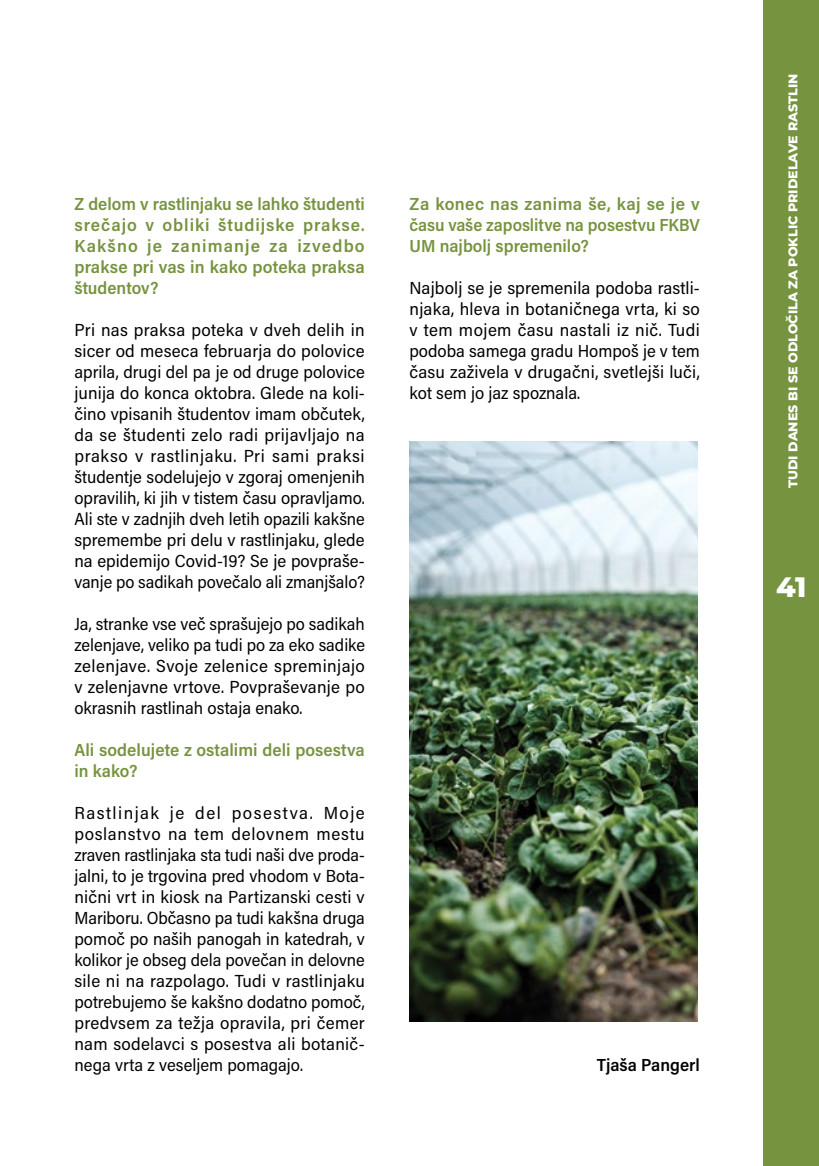
<style>
.page{position:relative;width:819px;height:1166px;background:#fff}
.page>*{position:absolute;margin:0;border:0;box-sizing:border-box;transform-origin:0 0}
.t1{font:800 28px "Montserrat";color:#fff}
.t2{font:17.5px/21px "Acumin Pro Semi Cond";color:#000;text-align:justify}
.t3{font:600 17.5px/21px "Acumin Pro Semi Cond";letter-spacing:.005em;color:#76933f;text-align:justify}
.t4{font:600 17.5px "Acumin Pro Semi Cond";color:#000}
.t5{font:800 12.6px "Montserrat";color:#fff}
</style>
<div class="page">
<div style="left:763px;top:0;width:56px;height:1166px;background:#76933f"></div>
<img style="left:409px;top:441px;width:288px;height:580px">
<p class="t3" style="left:74px;top:193px;width:292px">Z delom v rastlinjaku se lahko študenti srečajo v obliki študijske prakse.<br>Kakšno je zanimanje za izvedbo prakse pri vas in kako poteka praksa študentov?</p>
<p class="t2" style="left:74px;top:319px;width:292px">Pri nas praksa poteka v dveh delih in sicer od meseca februarja do polovice aprila, drugi del pa je od druge polovice junija do konca oktobra. Glede na koli&shy;čino vpisanih študentov imam občutek, da se študenti zelo radi prijavljajo na prakso v rastlinjaku. Pri sami praksi študentje sodelujejo v zgoraj omenjenih opravilih, ki jih v tistem času opravljamo.<br>Ali ste v zadnjih dveh letih opazili kakšne spremembe pri delu v rastlinjaku, glede na epidemijo Covid-19? Se je povpraše&shy;vanje po sadikah povečalo ali zmanjšalo?</p>
<p class="t2" style="left:74px;top:613px;width:292px">Ja, stranke vse več sprašujejo po sadikah zelenjave, veliko pa tudi po za eko sadike zelenjave. Svoje zelenice spreminjajo v zelenjavne vrtove. Povpraševanje po okrasnih rastlinah ostaja enako.</p>
<p class="t3" style="left:74px;top:739px;width:292px">Ali sodelujete z ostalimi deli posestva in kako?</p>
<p class="t2" style="left:74px;top:802px;width:292px">Rastlinjak je del posestva. Moje poslanstvo na tem delovnem mestu zraven rastlinjaka sta tudi naši dve proda&shy;jalni, to je trgovina pred vhodom v Bota&shy;nični vrt in kiosk na Partizanski cesti v Mariboru. Občasno pa tudi kakšna druga pomoč po naših panogah in katedrah, v kolikor je obseg dela povečan in delovne sile ni na razpolago. Tudi v rastlinjaku potrebujemo še kakšno dodatno pomoč, predvsem za težja opravila, pri čemer nam sodelavci s posestva ali botanič&shy;nega vrta z veseljem pomagajo.</p>
<p class="t3" style="left:409px;top:193px;width:292px">Za konec nas zanima še, kaj se je v času vaše zaposlitve na posestvu FKBV UM najbolj spremenilo?</p>
<p class="t2" style="left:409px;top:277px;width:292px">Najbolj se je spremenila podoba rastli&shy;njaka, hleva in botaničnega vrta, ki so v tem mojem času nastali iz nič. Tudi podoba samega gradu Hompoš je v tem času zaživela v drugačni, svetlejši luči, kot sem jo jaz spoznala.</p>
<p class="t4" style="left:597px;top:1053px;width:104px">Tjaša Pangerl</p>
<p class="t5" style="left:783px;top:488px;width:415px;rotate:-90deg">TUDI DANES BI SE ODLOČILA ZA POKLIC PRIDELAVE RASTLIN</p>
<h1 class="t1" style="left:776px;top:566px;width:32px">41</h1>
</div>
